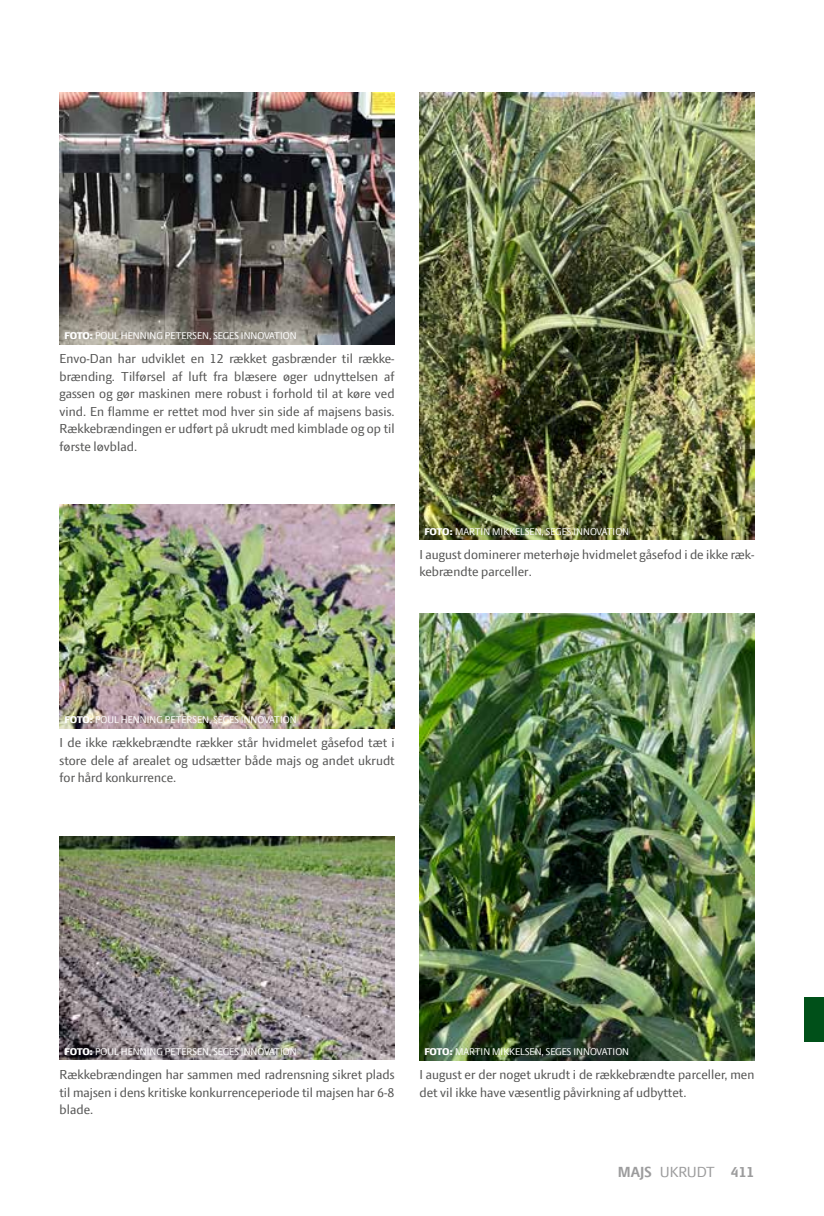
<style>
.page{position:relative;width:824px;height:1216px;background:#fff}
.page>*{position:absolute;margin:0;border:0;box-sizing:border-box;transform-origin:0 0}
.t1{font:15.75px "LF Press Sans";color:#9c9c9d}
.t2{font:700 15.75px "LF Press Sans";color:#9c9c9d}
.t3{font:14px/17.5px "LF Press Sans";letter-spacing:.005em;color:#565655;text-align:justify}
.t4{font:10.5px "LF Press Sans";letter-spacing:.005em;color:#fff}
.s1{font-weight:800}
.s2{font-weight:700}
</style>
<div class="page">
<div style="left:804px;top:997px;width:19px;height:44px;background:#005019"></div>
<img style="left:60px;top:93px;width:334px;height:251px">
<img style="left:60px;top:505px;width:334px;height:223px">
<img style="left:60px;top:836px;width:334px;height:223px">
<img style="left:419px;top:93px;width:335px;height:446px">
<img style="left:419px;top:613px;width:335px;height:447px">
<p class="t4" style="left:64px;top:329px;width:233px"><span class="s1">FOTO:</span> POUL HENNING PETERSEN, SEGES INNOVATION</p>
<p class="t3" style="left:60px;top:350px;width:336px">Envo-Dan har udviklet en 12 rækket gasbrænder til række&shy;brænding. Tilførsel af luft fra blæsere øger udnyttelsen af gassen og gør maskinen mere robust i forhold til at køre ved vind. En flamme er rettet mod hver sin side af majsens basis.<br>Rækkebrændingen er udført på ukrudt med kimblade og op til første løvblad.</p>
<p class="t4" style="left:424px;top:525px;width:206px"><span class="s1">FOTO:</span> MARTIN MIKKELSEN, SEGES INNOVATION</p>
<p class="t3" style="left:419px;top:545px;width:336px">I august dominerer meterhøje hvidmelet gåsefod i de ikke ræk&shy;kebrændte parceller.</p>
<p class="t4" style="left:64px;top:713px;width:233px"><span class="s1">FOTO:</span> POUL HENNING PETERSEN, SEGES INNOVATION</p>
<p class="t3" style="left:60px;top:734px;width:336px">I de ikke rækkebrændte rækker står hvidmelet gåsefod tæt i store dele af arealet og udsætter både majs og andet ukrudt for hård konkurrence.</p>
<p class="t4" style="left:64px;top:1045px;width:233px"><span class="s1">FOTO:</span> POUL HENNING PETERSEN, SEGES INNOVATION</p>
<p class="t3" style="left:60px;top:1065px;width:336px">Rækkebrændingen har sammen med radrensning sikret plads til majsen i dens kritiske konkurrenceperiode til majsen har 6-8 blade.</p>
<p class="t4" style="left:424px;top:1045px;width:206px"><span class="s1">FOTO:</span> MARTIN MIKKELSEN, SEGES INNOVATION</p>
<p class="t3" style="left:419px;top:1065px;width:336px">I august er der noget ukrudt i de rækkebrændte parceller, men det vil ikke have væsentlig påvirkning af udbyttet.</p>
<p class="t1" style="left:617px;top:1162px;width:62px"><span class="s2">MAJS</span> Ukrudt</p>
<p class="t2" style="left:730px;top:1162px;width:25px">411</p>
</div>
